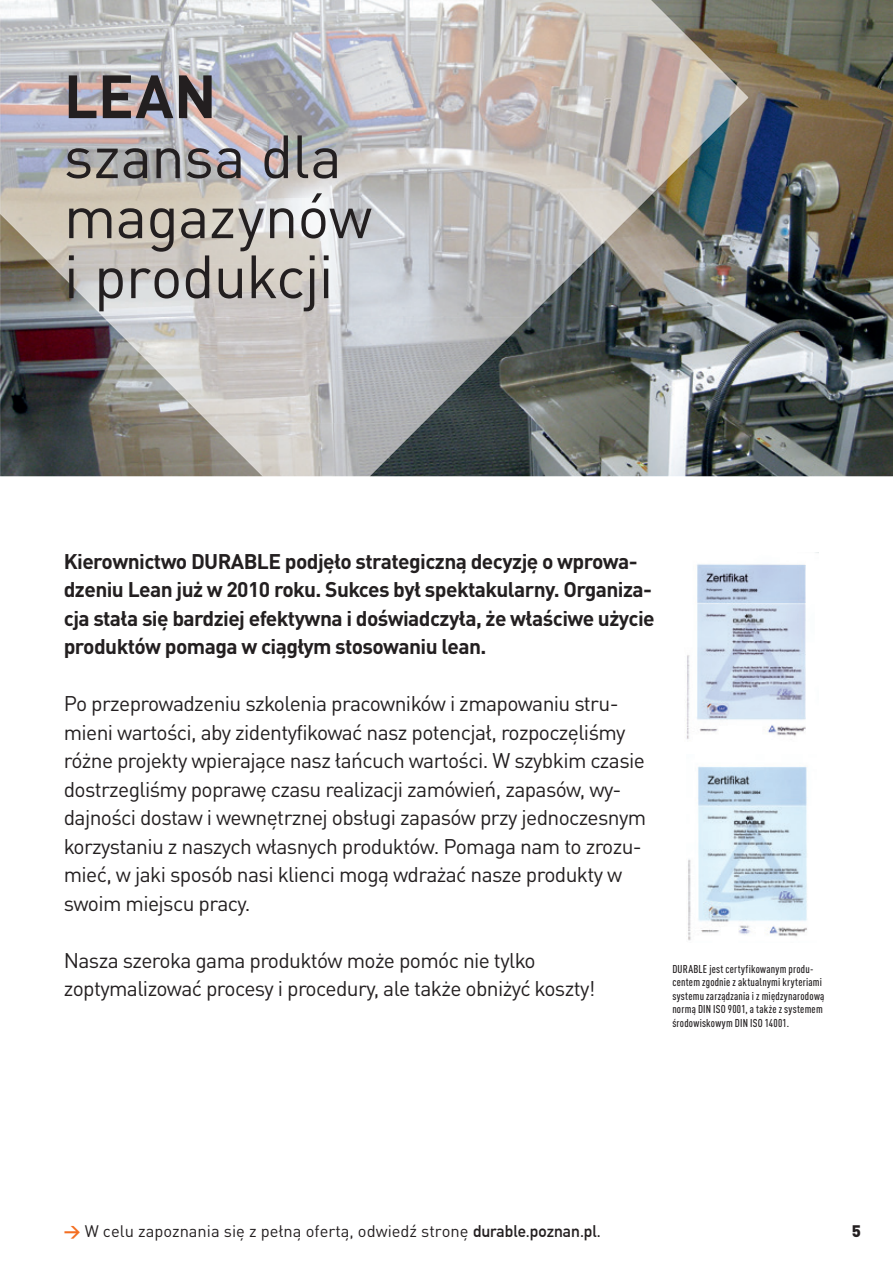
<style>
.page{position:relative;width:893px;height:1263px;background:#fff}
.page>*{position:absolute;margin:0;border:0;box-sizing:border-box;transform-origin:0 0}
.t1{font:60px/60px "DIN Pro";letter-spacing:-.015em;color:#231f20}
.t2{font:700 60px "DIN Pro";color:#231f20}
.t3{font:21px/28.5px "DIN Pro";letter-spacing:-.03em;color:#231f20}
.t4{font:700 21px/28.5px "DIN Pro";letter-spacing:-.03em;color:#231f20}
.t5{font:16.5px "DIN Pro";color:#231f20}
.t6{font:900 16.5px "DIN Pro";color:#231f20}
.t7{font:500 condensed 11.25px/13.5px "DIN Pro";letter-spacing:.02em;color:#231f20}
.s1{font-weight:700;color:#f36e21}
.s2{font-family:"DIN Alternate";font-weight:700}
</style>
<div class="page">
<img style="left:423px;top:0;width:470px;height:476px">
<img style="left:688px;top:766px;width:119px;height:175px">
<img style="left:686px;top:564px;width:120px;height:175px">
<svg style="left:0;top:265px;width:369px;height:212px;background:#5d5856"></svg>
<img style="left:0;top:0;width:534px;height:265px">
<img style="left:534px;top:0;width:214px;height:159px">
<img style="left:534px;top:158px;width:108px;height:107px">
<img style="left:641px;top:158px;width:46px;height:46px">
<img style="left:51px;top:264px;width:531px;height:54px">
<img style="left:104px;top:317px;width:425px;height:54px">
<img style="left:157px;top:370px;width:319px;height:54px">
<img style="left:210px;top:423px;width:213px;height:53px">
<h1 class="t2" style="left:64px;top:50px;width:154px">LEAN</h1>
<h1 class="t1" style="left:64px;top:123px;width:310px">szansa dla magazynów i produkcji</h1>
<p class="t4" style="left:64px;top:546px;width:592px">Kierownictwo DURABLE podjęło strategiczną decyzję o wprowa&shy;dzeniu Lean już w 2010 roku. Sukces był spektakularny. Organiza&shy;cja stała się bardziej efektywna i doświadczyła, że właściwe użycie produktów pomaga w ciągłym stosowaniu lean.</p>
<p class="t3" style="left:64px;top:688px;width:584px">Po przeprowadzeniu szkolenia pracowników i zmapowaniu stru&shy;mieni wartości, aby zidentyfikować nasz potencjał, rozpoczęliśmy różne projekty wpierające nasz łańcuch wartości. W szybkim czasie dostrzegliśmy poprawę czasu realizacji zamówień, zapasów, wy&shy;dajności dostaw i wewnętrznej obsługi zapasów przy jednoczesnym korzystaniu z naszych własnych produktów. Pomaga nam to zrozu&shy;mieć, w jaki sposób nasi klienci mogą wdrażać nasze produkty w swoim miejscu pracy.</p>
<p class="t3" style="left:64px;top:945px;width:533px">Nasza szeroka gama produktów może pomóc nie tylko zoptymalizować procesy i procedury, ale także obniżyć koszty!</p>
<p class="t7" style="left:672px;top:961px;width:154px">DURABLE jest certyfikowanym produ&shy;centem zgodnie z aktualnymi kryteriami systemu zarządzania i z międzynarodową normą DIN ISO 9001, a także z systemem środowiskowym DIN ISO 14001.</p>
<p class="t5" style="left:64px;top:1219px;width:538px"><span class="s1">→</span> W celu zapoznania się z pełną ofertą, odwiedź stronę <span class="s2">durable.poznan.pl.</span></p>
<p class="t6" style="left:852px;top:1218px;width:11px">5</p>
</div>
